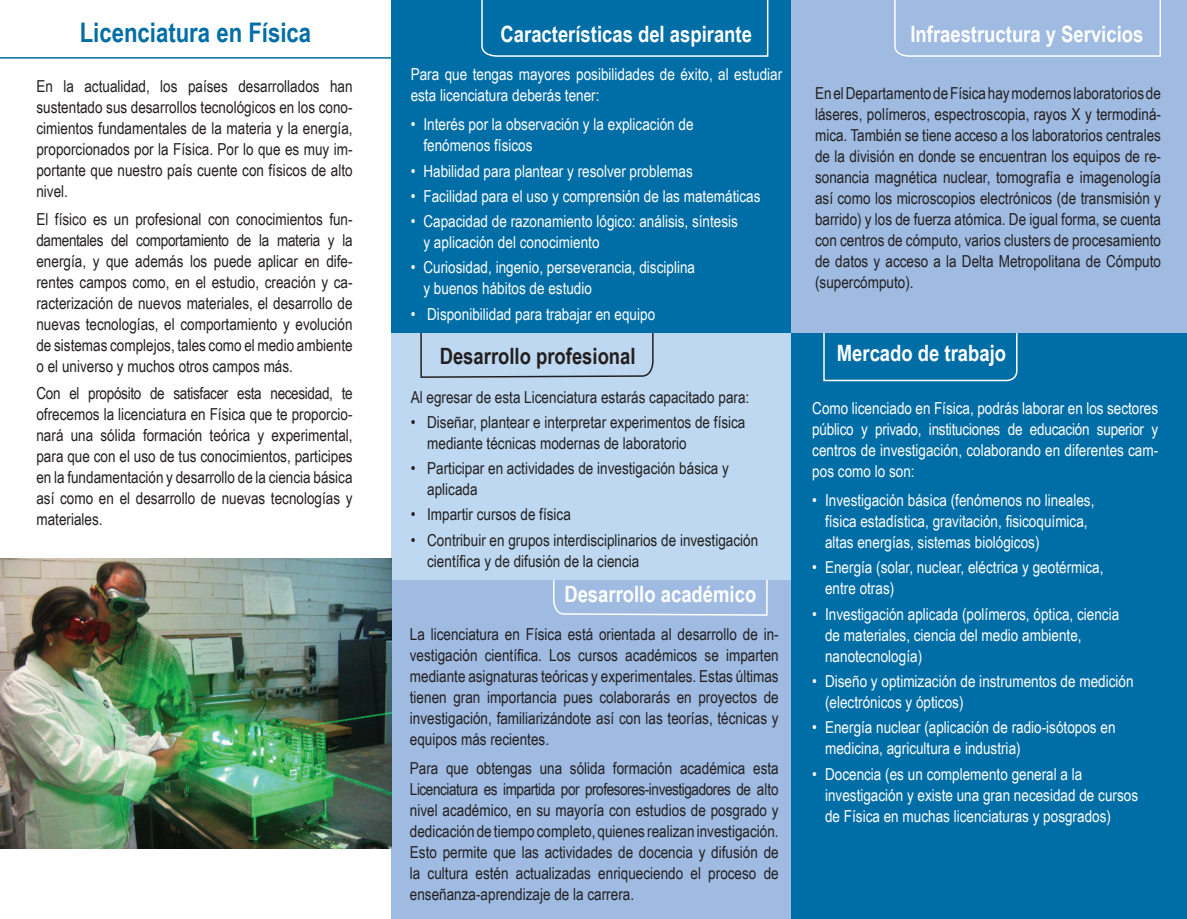
<style>
.page{position:relative;width:1187px;height:919px;background:#fff}
.page>*{position:absolute;margin:0;border:0;box-sizing:border-box;transform-origin:0 0}
.cabeza_1{font:700 27px "Arial Narrow";color:#006ea6}
.cabeza_1-2{font:700 22.5px "Arial Narrow";color:#fff}
.cabeza_1-3{font:700 22.5px "Arial Narrow";color:#231f20}
.t1{font:16.5px/21px "Arial Narrow";color:#231f20;text-align:justify}
.t2{font:16.5px/21px "Arial Narrow";color:#fff}
</style>
<div class="page">
<div style="left:779px;top:332px;width:407px;height:587px;background:#006ea6"></div>
<svg style="left:823px;top:333px;width:195px;height:49px"></svg>
<div style="left:391px;top:493px;width:400px;height:426px;background:#9fbbe1"></div>
<svg style="left:552px;top:579px;width:216px;height:37px"></svg>
<div style="left:391px;top:333px;width:400px;height:246px;background:#bdd8f0"></div>
<div style="left:791px;top:0;width:395px;height:333px;background:#9fbbe1"></div>
<svg style="left:894px;top:0;width:267px;height:57px"></svg>
<svg style="left:420px;top:333px;width:234px;height:45px"></svg>
<div style="left:391px;top:0;width:400px;height:333px;background:#006ea6"></div>
<svg style="left:481px;top:0;width:288px;height:57px"></svg>
<img style="left:0;top:559px;width:392px;height:290px">
<svg style="left:0;top:57px;width:391px;height:2px"></svg>
<p class="cabeza_1" style="left:80px;top:12px;width:233px">Licenciatura en Física</p>
<p class="t1" style="left:36px;top:75px;width:318px">En la actualidad, los países desarrollados han sustentado sus desarrollos tecnológicos en los cono&shy;cimientos fundamentales de la materia y la energía, proporcionados por la Física. Por lo que es muy im&shy;portante que nuestro país cuente con físicos de alto nivel.</p>
<p class="t1" style="left:36px;top:208px;width:318px">El físico es un profesional con conocimientos fun&shy;damentales del comportamiento de la materia y la energía, y que además los puede aplicar en dife&shy;rentes campos como, en el estudio, creación y ca&shy;racterización de nuevos materiales, el desarrollo de nuevas tecnologías, el comportamiento y evolución de sistemas complejos, tales como el medio ambiente o el universo y muchos otros campos más.</p>
<p class="t1" style="left:36px;top:382px;width:318px">Con el propósito de satisfacer esta necesidad, te ofrecemos la licenciatura en Física que te proporcio&shy;nará una sólida formación teórica y experimental, para que con el uso de tus conocimientos, participes en la fundamentación y desarrollo de la ciencia básica así como en el desarrollo de nuevas tecnologías y materiales.</p>
<p class="t1" style="left:410px;top:385px;width:340px">Al egresar de esta Licenciatura estarás capacitado para:</p>
<p class="cabeza_1-2" style="left:500px;top:17px;width:253px">Características del aspirante</p>
<p class="t2" style="left:410px;top:63px;width:373px">Para que tengas mayores posibilidades de éxito, al estudiar esta licenciatura deberás tener:</p>
<p class="t2" style="left:423px;top:113px;width:271px;text-indent:-13px">• Interés por la observación y la explicación de fenómenos físicos</p>
<p class="t2" style="left:410px;top:160px;width:283px">• Habilidad para plantear y resolver problemas</p>
<p class="t2" style="left:410px;top:185px;width:351px">• Facilidad para el uso y comprensión de las matemáticas</p>
<p class="t2" style="left:423px;top:210px;width:316px;text-indent:-13px">• Capacidad de razonamiento lógico: análisis, síntesis y aplicación del conocimiento</p>
<p class="t2" style="left:423px;top:256px;width:273px;text-indent:-13px">• Curiosidad, ingenio, perseverancia, disciplina y buenos hábitos de estudio</p>
<p class="t2" style="left:410px;top:303px;width:246px">• Disponibilidad para trabajar en equipo</p>
<p class="cabeza_1-3" style="left:439px;top:339px;width:197px">Desarrollo profesional</p>
<p class="t1" style="left:427px;top:411px;width:320px;text-indent:-16px">• Diseñar, plantear e interpretar experimentos de física mediante técnicas modernas de laboratorio</p>
<p class="t1" style="left:427px;top:457px;width:303px;text-indent:-16px">• Participar en actividades de investigación básica y aplicada</p>
<p class="t1" style="left:410px;top:503px;width:162px">• Impartir cursos de física</p>
<p class="t1" style="left:427px;top:528px;width:332px;text-indent:-16px">• Contribuir en grupos interdisciplinarios de investigación científica y de difusión de la ciencia</p>
<p class="cabeza_1-2" style="left:564px;top:577px;width:193px">Desarrollo académico</p>
<p class="t1" style="left:410px;top:623px;width:370px">La licenciatura en Física está orientada al desarrollo de in&shy;vestigación científica. Los cursos académicos se imparten mediante asignaturas teóricas y experimentales. Estas últimas tienen gran importancia pues colaborarás en proyectos de investigación, familiarizándote así con las teorías, técnicas y equipos más recientes.</p>
<p class="t1" style="left:410px;top:757px;width:370px">Para que obtengas una sólida formación académica esta Licenciatura es impartida por profesores-investigadores de alto nivel académico, en su mayoría con estudios de posgrado y dedicación de tiempo completo, quienes realizan investigación.<br>Esto permite que las actividades de docencia y difusión de la cultura estén actualizadas enriqueciendo el proceso de enseñanza-aprendizaje de la carrera.</p>
<p class="cabeza_1-2" style="left:910px;top:17px;width:234px">Infraestructura y Servicios</p>
<p class="t1" style="left:815px;top:82px;width:347px">En el Departamento de Física hay modernos laboratorios de láseres, polímeros, espectroscopia, rayos X y termodiná&shy;mica. También se tiene acceso a los laboratorios centrales de la división en donde se encuentran los equipos de re&shy;sonancia magnética nuclear, tomografía e imagenología así como los microscopios electrónicos (de transmisión y barrido) y los de fuerza atómica. De igual forma, se cuenta con centros de cómputo, varios clusters de procesamiento de datos y acceso a la Delta Metropolitana de Cómputo (supercómputo).</p>
<p class="cabeza_1-2" style="left:836px;top:336px;width:171px">Mercado de trabajo</p>
<p class="t2" style="left:812px;top:397px;width:347px;text-align:justify">Como licenciado en Física, podrás laborar en los sectores público y privado, instituciones de educación superior y centros de investigación, colaborando en diferentes cam&shy;pos como lo son:</p>
<p class="t2" style="left:825px;top:489px;width:271px;text-indent:-13px">• Investigación básica (fenómenos no lineales, física estadística, gravitación, fisicoquímica, altas energías, sistemas biológicos)</p>
<p class="t2" style="left:825px;top:556px;width:280px;text-indent:-13px">• Energía (solar, nuclear, eléctrica y geotérmica, entre otras)</p>
<p class="t2" style="left:825px;top:603px;width:296px;text-indent:-13px">• Investigación aplicada (polímeros, óptica, ciencia de materiales, ciencia del medio ambiente, nanotecnología)</p>
<p class="t2" style="left:825px;top:670px;width:310px;text-indent:-13px">• Diseño y optimización de instrumentos de medición (electrónicos y ópticos)</p>
<p class="t2" style="left:825px;top:716px;width:292px;text-indent:-13px">• Energía nuclear (aplicación de radio-isótopos en medicina, agricultura e industria)</p>
<p class="t2" style="left:825px;top:762px;width:314px;text-indent:-13px">• Docencia (es un complemento general a la investigación y existe una gran necesidad de cursos de Física en muchas licenciaturas y posgrados)</p>
</div>
